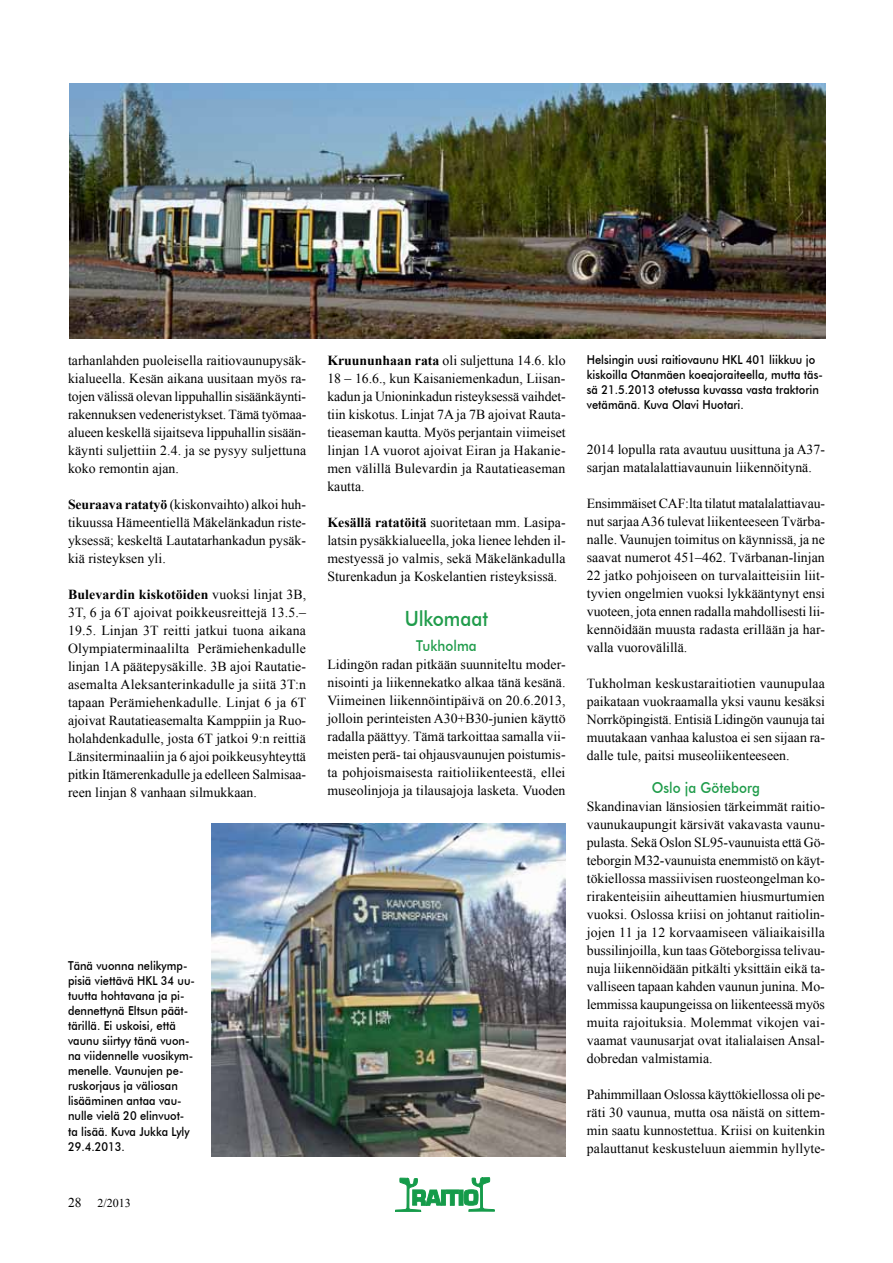
<style>
.page{position:relative;width:893px;height:1263px;background:#fff}
.page>*{position:absolute;margin:0;border:0;box-sizing:border-box;transform-origin:0 0}
.t1{font:500 21px "Futura BT";color:#209c4b;scale:.9 1}
.t2{font:500 15px "Futura BT";letter-spacing:.005em;color:#209c4b;scale:.9 1}
.t3{font:13.8px/18px "Times New Roman";color:#000;text-align:justify}
.t4{font:500 12.3px/15px "Futura BT";color:#000;scale:.9 1}
.t5{font:12px "Times New Roman";color:#000}
.s1{font-weight:700}
.s2{font-size:13.5px}
</style>
<div class="page">
<img style="left:211px;top:823px;width:355px;height:334px">
<img style="left:69px;top:84px;width:757px;height:255px">
<svg style="left:395px;top:1177px;width:100px;height:35px"></svg>
<p class="t3" style="left:68px;top:351px;width:240px">tarhanlahden puoleisella raitiovaunupysäk&shy;kialueella. Kesän aikana uusitaan myös ra&shy;tojen välissä olevan lippuhallin sisäänkäynti&shy;rakennuksen vedeneristykset. Tämä työmaa&shy;alueen keskellä sijaitseva lippuhallin sisään&shy;käynti suljettiin 2.4. ja se pysyy suljettuna koko remontin ajan.</p>
<p class="t3" style="left:68px;top:495px;width:240px"><span class="s1">Seuraava ratatyö</span> (kiskonvaihto) alkoi huh&shy;tikuussa Hämeentiellä Mäkelänkadun riste&shy;yksessä; keskeltä Lautatarhankadun pysäk&shy;kiä risteyksen yli.</p>
<p class="t3" style="left:68px;top:585px;width:240px"><span class="s1">Bulevardin kiskotöiden</span> vuoksi linjat 3B, 3T, 6 ja 6T ajoivat poikkeusreittejä 13.5.– 19.5. Linjan 3T reitti jatkui tuona aikana Olympiaterminaalilta Perämiehenkadulle linjan 1A päätepysäkille. 3B ajoi Rautatie&shy;asemalta Aleksanterinkadulle ja siitä 3T:n tapaan Perämiehenkadulle. Linjat 6 ja 6T ajoivat Rautatieasemalta Kamppiin ja Ruo&shy;holahdenkadulle, josta 6T jatkoi 9:n reittiä Länsiterminaaliin ja 6 ajoi poikkeusyhteyttä pitkin Itämerenkadulle ja edelleen Salmisaa&shy;reen linjan 8 vanhaan silmukkaan.</p>
<p class="t4" style="left:68px;top:958px;width:143px">Tänä vuonna nelikymp&shy;pisiä viettävä H KL 34 uu&shy;tuutta hohtavana ja pi&shy;dennettynä Eltsun päät&shy;tärillä. Ei uskoisi, että vaunu siirtyy tänä vuon&shy;na viidennelle vuosikym&shy;menelle. Vaunujen pe&shy;ruskorjaus ja väliosan lisääminen antaa vau&shy;nulle vielä 20 elinvuot&shy;ta lisää. Kuva Jukka Lyly<br>29.4.2013.</p>
<p class="t5" style="left:68px;top:1195px;width:64px"><span class="s2">28</span> 2/2013</p>
<p class="t3" style="left:327px;top:351px;width:240px"><span class="s1">Kruununhaan rata</span> oli suljettuna 14.6. klo 18 – 16.6., kun Kaisaniemenkadun, Liisan&shy;kadun ja Unioninkadun risteyksessä vaihdet&shy;tiin kiskotus. Linjat 7A ja 7B ajoivat Rauta&shy;tieaseman kautta. Myös perjantain viimeiset linjan 1A vuorot ajoivat Eiran ja Hakanie&shy;men välillä Bulevardin ja Rautatieaseman kautta.</p>
<p class="t3" style="left:327px;top:513px;width:240px"><span class="s1">Kesällä ratatöitä</span> suoritetaan mm. Lasipa&shy;latsin pysäkkialueella, joka lienee lehden il&shy;mestyessä jo valmis, sekä Mäkelänkadulla Sturenkadun ja Koskelantien risteyksissä.</p>
<h1 class="t1" style="left:405px;top:606px;width:94px">Ulkomaat</h1>
<p class="t2" style="left:416px;top:637px;width:69px">Tukholma</p>
<p class="t3" style="left:327px;top:655px;width:240px;text-align:left">Lidingön radan pitkään suunniteltu moder&shy;nisointi ja liikennekatko alkaa tänä kesänä .<br>Viimeinen liikennöintipäivä on 20.6.2013, jolloin perinteisten A30+B30-junien käyttö radalla päättyy. Tämä tarkoittaa samalla vii&shy;meisten perä- tai ohjausvaunujen poistumis&shy;ta pohjoismaisesta raitioliikenteestä, ellei museolinjoja ja tilausajoja lasketa. Vuoden</p>
<p class="t4" style="left:587px;top:352px;width:264px">Helsingin uusi raitiovaunu H KL 401 liikkuu jo kiskoilla Otanmäen koeajoraiteella, mutta täs&shy;sä 21.5.2013 otetussa kuvassa vasta traktorin vetämänä. Kuva Olavi H uotari.</p>
<p class="t3" style="left:587px;top:440px;width:240px">2014 lopulla rata avautuu uusittuna ja A37- sarjan matalalattiavaunuin liikennöitynä.</p>
<p class="t3" style="left:587px;top:494px;width:240px">Ensimmäiset CAF:lta tilatut matalalattiavau&shy;nut sarjaa A36 tulevat liikenteeseen Tvärba&shy;nalle. Vaunujen toimitus on käynnissä, ja ne saavat numerot 451–462. Tvärbanan-linjan 22 jatko pohjoiseen on turvalaitteisiin liit&shy;tyvien ongelmien vuoksi lykkääntynyt ensi vuoteen, jota ennen radalla mahdollisesti lii&shy;kennöidään muusta radasta erillään ja har&shy;valla vuorovälillä.</p>
<p class="t3" style="left:587px;top:674px;width:240px">Tukholman keskustaraitiotien vaunupulaa paikataan vuokraamalla yksi vaunu kesäksi Norrköpingistä. Entisiä Lidingön vaunuja tai muutakaan vanhaa kalustoa ei sen sijaan ra&shy;dalle tule, paitsi museoliikenteeseen.</p>
<p class="t2" style="left:652px;top:778px;width:122px">Oslo ja Göteborg</p>
<p class="t3" style="left:587px;top:797px;width:240px">Skandinavian länsiosien tärkeimmät raitio&shy;vaunukaupungit kärsivät vakavasta vaunu&shy;pulasta. Sekä Oslon SL95-vaunuista että Gö&shy;teborgin M32-vaunuista enemmistö on käyt&shy;tökiellossa massiivisen ruosteongelman ko&shy;rirakenteisiin aiheuttamien hiusmurtumien vuoksi. Oslossa kriisi on johtanut raitiolin&shy;jojen 11 ja 12 korvaamiseen väliaikaisilla bussilinjoilla, kun taas Göteborgissa telivau&shy;nuja liikennöidään pitkälti yksittäin eikä ta&shy;valliseen tapaan kahden vaunun junina. Mo&shy;lemmissa kaupungeissa on liikenteessä myös muita rajoituksia. Molemmat vikojen vai&shy;vaamat vaunusarjat ovat italialaisen Ansal&shy;dobredan valmistamia.</p>
<p class="t3" style="left:587px;top:1085px;width:240px">Pahimmillaan Oslossa käyttökiellossa oli pe&shy;räti 30 vaunua, mutta osa näistä on sittem&shy;min saatu kunnostettua. Kriisi on kuitenkin palauttanut keskusteluun aiemmin hyllyte-</p>
</div>
